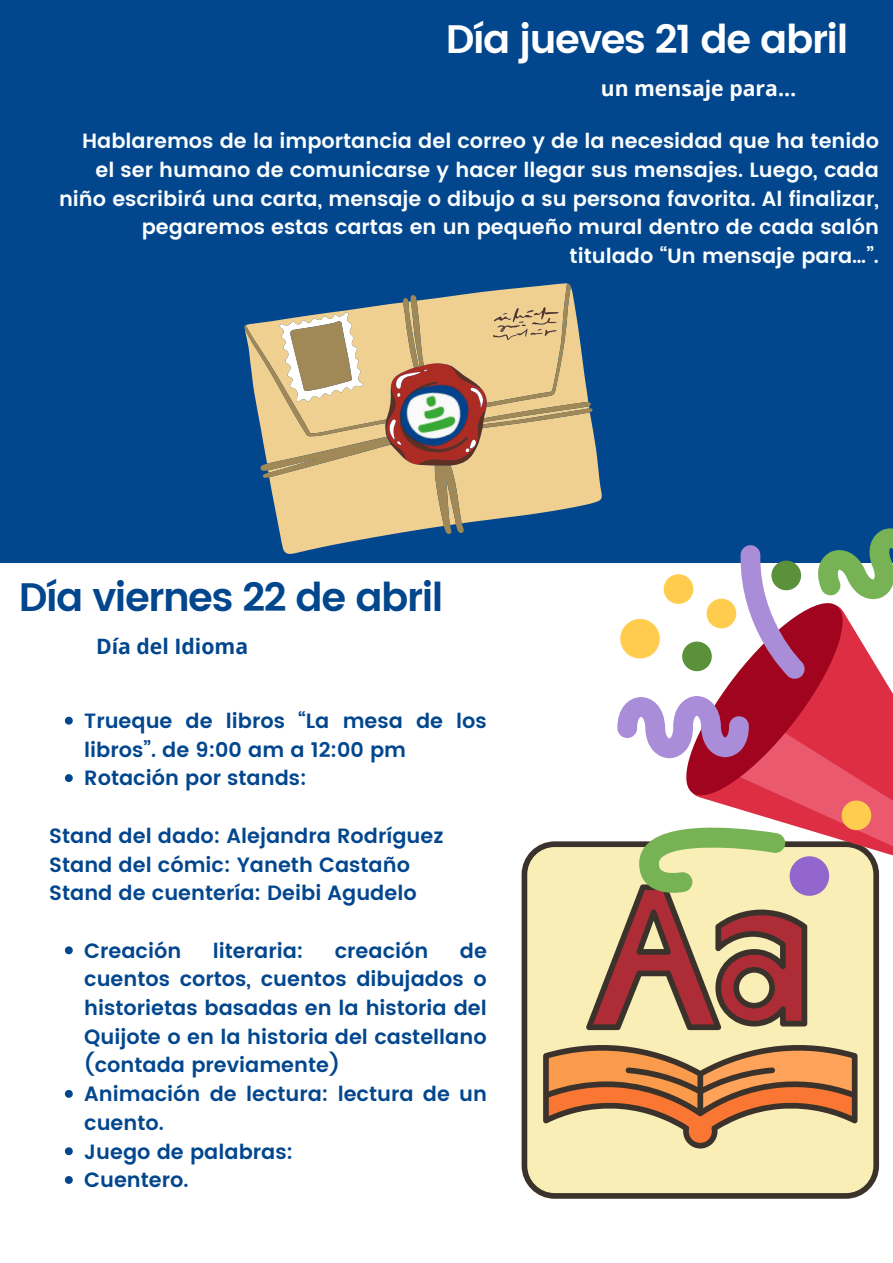
<style>
.page{position:relative;width:893px;height:1263px;background:#02468e}
.page>*{position:absolute;margin:0;border:0;box-sizing:border-box;transform-origin:0 0}
.t1{font:600 39.75px "Poppins";letter-spacing:-.035em;color:#02468e}
.t2{font:600 39.75px "Poppins";letter-spacing:-.035em;color:#fff}
.t3{font:700 21.23px "Open Sans";color:#fff}
.t4{font:700 21.23px "Open Sans";color:#02468e}
.t5{font:600 20.7px/28.7px "Poppins";color:#02468e}
.t6{font:600 20.7px/28.7px "Poppins";color:#fcffff;text-align:right}
</style>
<div class="page">
<div style="left:0;top:564px;width:893px;height:699px;background:#fff"></div>
<svg style="left:280px;top:409px;width:322px;height:145px"></svg>
<svg style="left:244px;top:283px;width:348px;height:251px;fill:#efd091"></svg>
<img style="left:395px;top:380px;width:80px;height:72px">
<svg style="left:521px;top:841px;width:358px;height:358px;background:#e0d6a6"></svg>
<svg style="left:543px;top:1043px;width:314px;height:105px;background:#cf9d68"></svg>
<svg style="left:586px;top:519px;width:307px;height:511px"></svg>
<svg style="left:65px;top:717px;width:8px;height:8px"></svg>
<svg style="left:65px;top:774px;width:8px;height:8px"></svg>
<svg style="left:65px;top:946px;width:8px;height:8px"></svg>
<svg style="left:65px;top:1090px;width:8px;height:8px"></svg>
<svg style="left:65px;top:1147px;width:8px;height:8px"></svg>
<svg style="left:65px;top:1176px;width:8px;height:8px"></svg>
<h1 class="t2" style="left:446px;top:16px;width:404px">Día jueves 21 de abril</h1>
<p class="t3" style="left:601px;top:73px;width:197px">un mensaje para…</p>
<p class="t6" style="left:59px;top:127px;width:821px">Hablaremos de la importancia del correo y de la necesidad que ha tenido el ser humano de comunicarse y hacer llegar sus mensajes. Luego, cada niño escribirá una carta, mensaje o dibujo a su persona favorita. Al finalizar, pegaremos estas cartas en un pequeño mural dentro de cada salón titulado “Un mensaje para…”.</p>
<h1 class="t1" style="left:19px;top:574px;width:426px">Día viernes 22 de abril</h1>
<p class="t4" style="left:96px;top:631px;width:154px">Día del Idioma</p>
<p class="t5" style="left:84px;top:706px;width:404px">Trueque de libros “La mesa de los libros”. de 9:00 am a 12:00 pm<br>Rotación por stands:</p>
<p class="t5" style="left:49px;top:821px;width:396px">Stand del dado: Alejandra Rodríguez<br>Stand del cómic: Yaneth Castaño<br>Stand de cuentería: Deibi Agudelo</p>
<p class="t5" style="left:84px;top:936px;width:98px">Creación</p>
<p class="t5" style="left:213px;top:936px;width:92px">literaria:</p>
<p class="t5" style="left:335px;top:936px;width:95px">creación</p>
<p class="t5" style="left:84px;top:936px;width:404px;text-indent:376px">de cuentos cortos, cuentos dibujados o historietas basadas en la historia del<br>Quijote o en la historia del castellano (contada previamente)<br>Animación de lectura: lectura de un cuento.<br>Juego de palabras:<br>Cuentero.</p>
</div>
